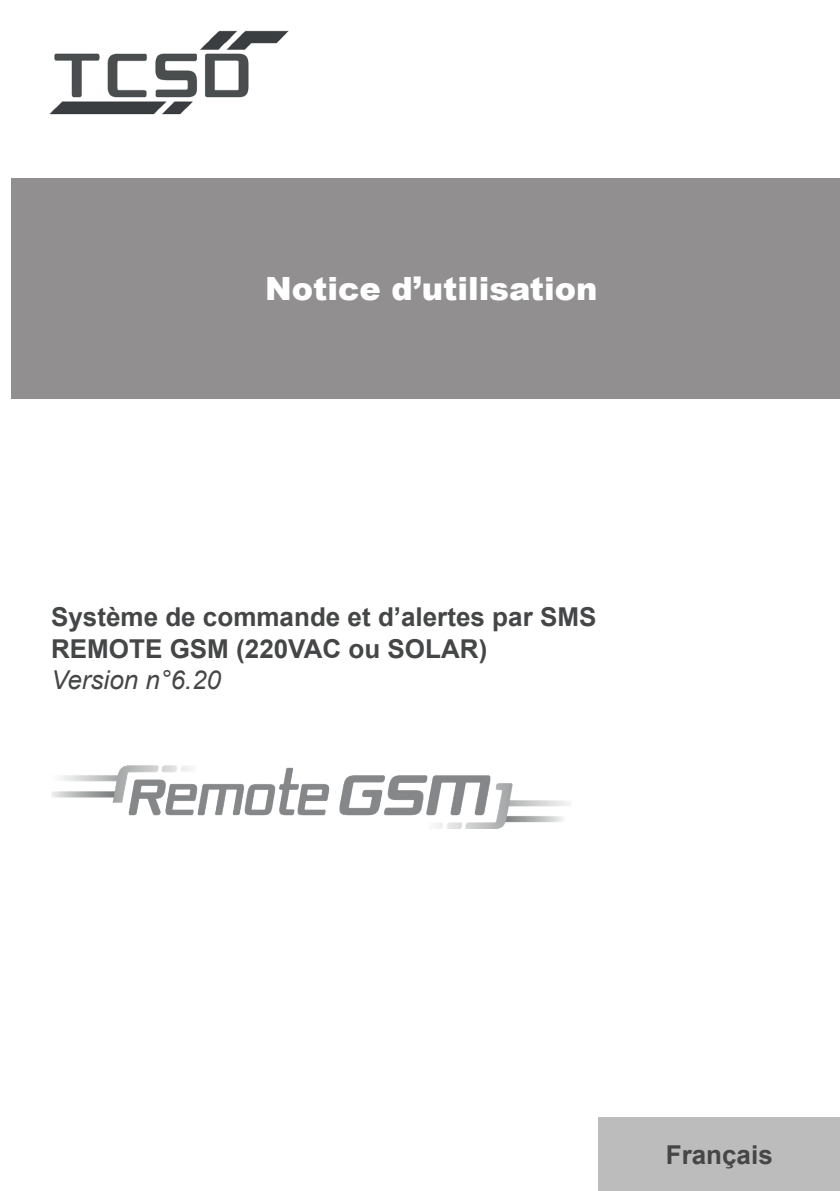
<style>
.page{position:relative;width:840px;height:1191px;background:#fff}
.page>*{position:absolute;margin:0;border:0;box-sizing:border-box;transform-origin:0 0}
.t1{font:900 32px "Arial";color:#fff}
.t2{font:700 26px/31.2px "Arial";color:#454647}
.t3{font:italic 26px "Arial";color:#454647}
</style>
<div class="page">
<img style="left:49px;top:30px;width:240px;height:85px">
<div style="left:11px;top:179px;width:828px;height:220px;background:#918f8f"></div>
<div style="left:598px;top:1117px;width:241px;height:74px;background:#bdbcbc"></div>
<img style="left:51px;top:765px;width:519px;height:63px">
<p class="t1" style="left:265px;top:266px;width:333px">Notice d’utilisation</p>
<p class="t2" style="left:51px;top:602px;width:546px">Système de commande et d’alertes par SMS<br>REMOTE GSM (220VAC ou SOLAR)</p>
<p class="t3" style="left:51px;top:663px;width:171px">Version n°6.20</p>
<p class="t2" style="left:665px;top:1139px;width:108px">Français</p>
</div>
